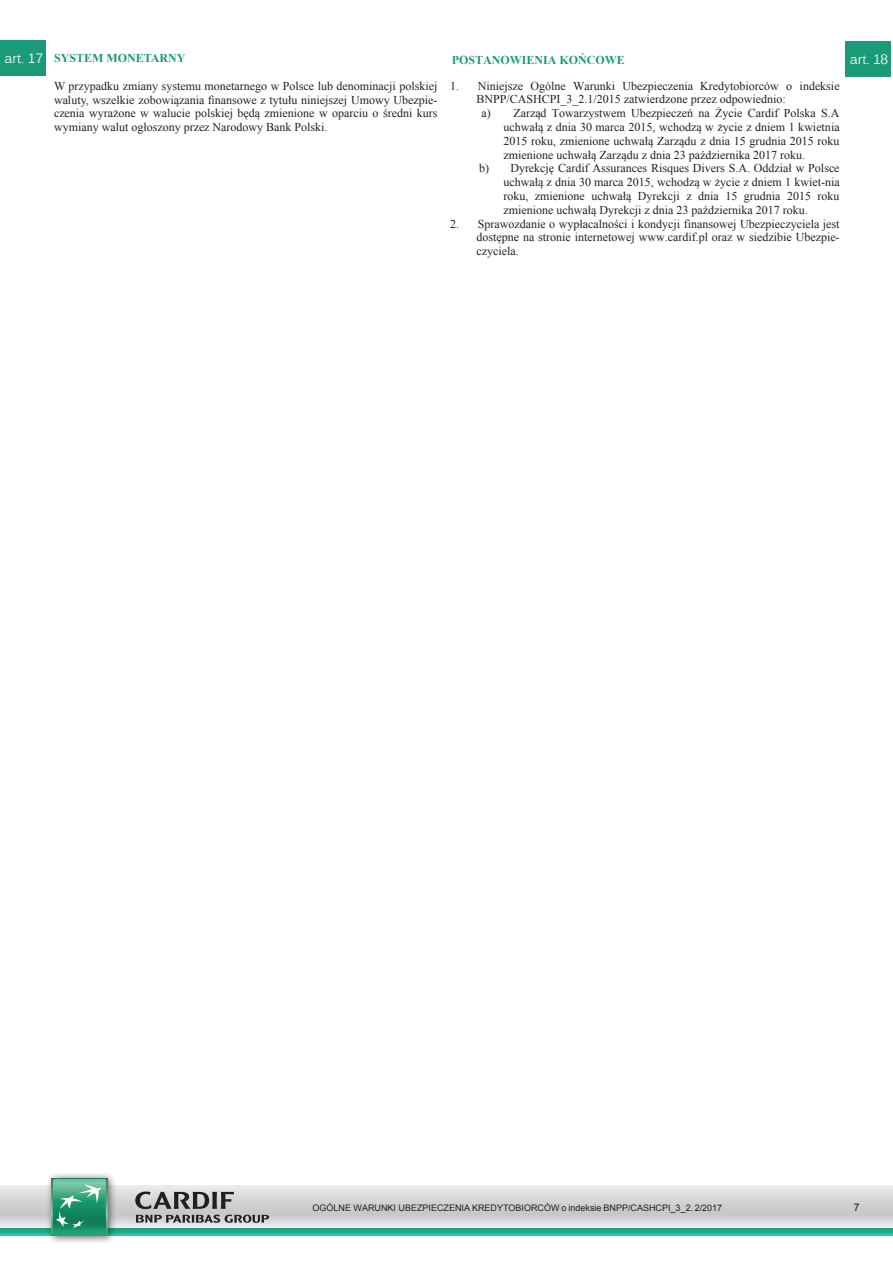
<style>
.page{position:relative;width:893px;height:1263px;background:#fff}
.page>*{position:absolute;margin:0;border:0;box-sizing:border-box;transform-origin:0 0}
.t1{font:13.5px "Kalinga";color:#fff}
.t2{font:12px/13.8px "Times New Roman";color:#231f20;text-align:justify}
.t3{font:12px "Times New Roman";color:#231f20}
.t4{font:700 12px "Times New Roman";color:#1b9a77}
.t5{font:700 12px "Times New Roman";color:#1b9a77}
.t6{font:10.5px "Arial";color:#231f20}
.t7{font:9px "Arial";color:#231f20}
.s1{font-style:inherit}
</style>
<div class="page">
<img style="left:0;top:1185px;width:893px;height:50px">
<svg style="left:135px;top:1191px;width:134px;height:32px;background:#9d9c9e"></svg>
<div style="left:45px;top:1171px;width:72px;height:74px;background:#231f20;opacity:.75"></div>
<svg style="left:52px;top:1178px;width:55px;height:57px"></svg>
<svg style="left:51px;top:1179px;width:55px;height:56px;background:#41a481"></svg>
<div style="left:0;top:41px;width:45px;height:35px;background:#1b9a77"></div>
<div style="left:845px;top:42px;width:46px;height:35px;background:#1b9a77"></div>
<p class="t1" style="left:4px;top:49px;width:40px">art. 17</p>
<p class="t4" style="left:452px;top:52px;width:175px">POSTANOWIENIA KOŃCOWE</p>
<p class="t1" style="left:850px;top:50px;width:40px">art. 18</p>
<p class="t5" style="left:54px;top:50px;width:133px">SYSTEM MONETARNY</p>
<p class="t2" style="left:54px;top:79px;width:385px">W przypadku zmiany systemu monetarnego w Polsce lub denominacji polskiej waluty, wszelkie zobowiązania finansowe z tytułu niniejszej Umowy Ubezpie&shy;czenia wyrażone w walucie polskiej będą zmienione w oparciu o średni kurs wymiany walut ogłoszony przez Narodowy Bank Polski.</p>
<p class="t2" style="left:450px;top:78px;width:391px"><span class="s1">1.</span> Niniejsze Ogólne Warunki Ubezpieczenia Kredytobiorców o indeksie</p>
<p class="t2" style="left:476px;top:92px;width:311px">BNPP/CASHCPI_3_2.1/2015 zatwierdzone przez odpowiednio:</p>
<p class="t2" style="left:481px;top:106px;width:360px"><span class="s1">a)</span> Zarząd Towarzystwem Ubezpieczeń na Życie Cardif Polska S.A</p>
<p class="t2" style="left:503px;top:120px;width:338px">uchwałą z dnia 30 marca 2015, wchodzą w życie z dniem 1 kwietnia</p>
<p class="t2" style="left:503px;top:134px;width:338px">2015 roku, zmienione uchwałą Zarządu z dnia 15 grudnia 2015 roku</p>
<p class="t3" style="left:503px;top:147px;width:303px">zmienione uchwałą Zarządu z dnia 23 października 2017 roku.</p>
<p class="t2" style="left:479px;top:161px;width:362px"><span class="s1">b)</span> Dyrekcję Cardif Assurances Risques Divers S.A. Oddział w Polsce</p>
<p class="t2" style="left:503px;top:175px;width:338px">uchwałą z dnia 30 marca 2015, wchodzą w życie z dniem 1 kwiet-nia</p>
<p class="t2" style="left:503px;top:189px;width:338px">roku, zmienione uchwałą Dyrekcji z dnia 15 grudnia 2015 roku</p>
<p class="t3" style="left:503px;top:202px;width:306px">zmienione uchwałą Dyrekcji z dnia 23 października 2017 roku.</p>
<p class="t2" style="left:476px;top:216px;width:365px;text-indent:-26px"><span class="s1">2.</span> Sprawozdanie o wypłacalności i kondycji finansowej Ubezpieczyciela jest dostępne na stronie internetowej www.cardif.pl oraz w siedzibie Ubezpie&shy;czyciela.</p>
<p class="t7" style="left:313px;top:1202px;width:411px">OGÓLNE WARUNKI UBEZPIECZENIA KREDYTOBIORCÓW o indeksie BNPP/CASHCPI_3_2. <span class="s1">2</span>/201<span class="s1">7</span></p>
<p class="t6" style="left:854px;top:1200px;width:7px">7</p>
</div>
